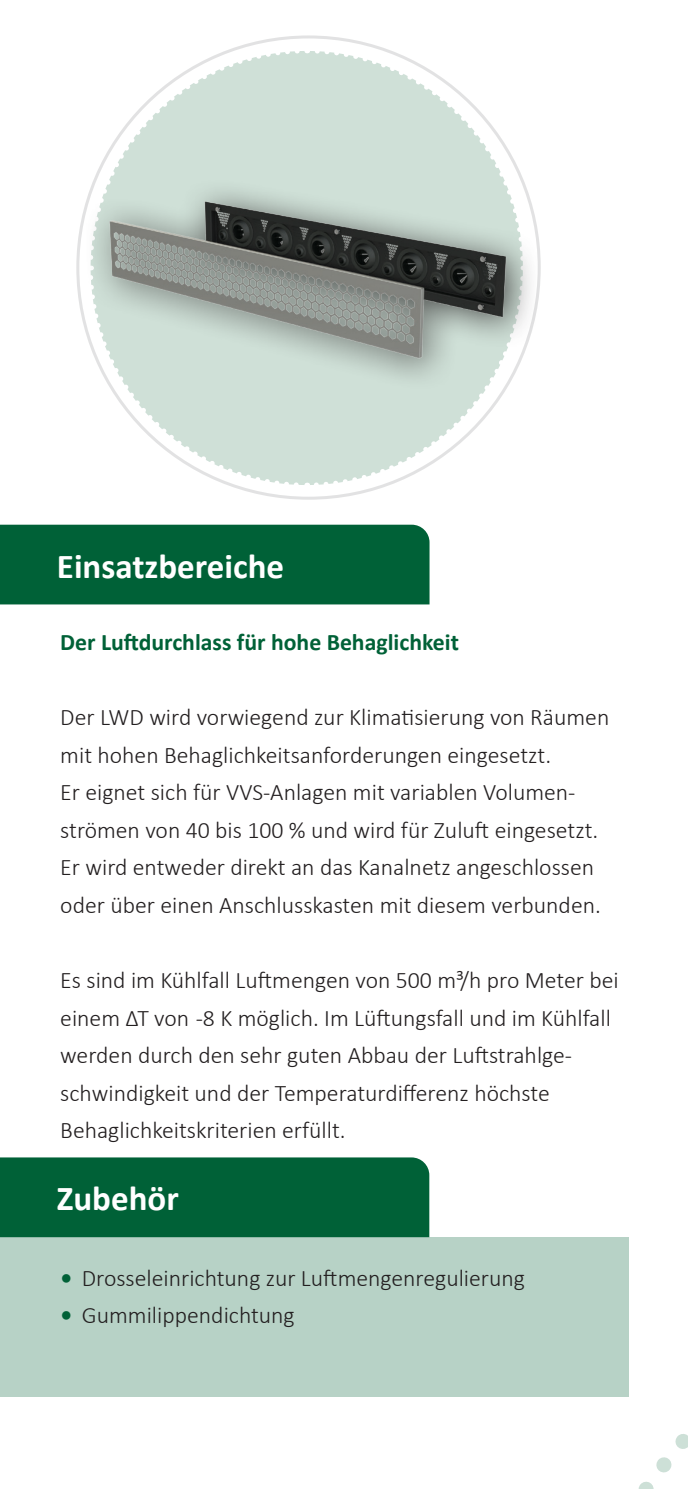
<style>
.page{position:relative;width:688px;height:1489px;background:#fff}
.page>*{position:absolute;margin:0;border:0;box-sizing:border-box;transform-origin:0 0}
.t1{font:700 35px "Calibri";color:#fff}
.t2{font:300 23.75px/37.5px "Calibri";color:#231f20}
.t3{font:700 23.75px "Calibri";color:#006137}
.s1{font-weight:700;color:#006137}
</style>
<div class="page">
<svg style="left:311px;top:429px;width:164px;height:61px"></svg>
<svg style="left:306px;top:46px;width:160px;height:51px"></svg>
<svg style="left:151px;top:46px;width:151px;height:51px"></svg>
<svg style="left:142px;top:429px;width:165px;height:61px"></svg>
<div style="left:84px;top:178px;width:456px;height:213px;background:#231f20;opacity:.75"></div>
<img style="left:82px;top:97px;width:442px;height:332px">
<div style="left:0;top:524px;width:429px;height:80px;background:#006137"></div>
<div style="left:0;top:1237px;width:628px;height:159px;background:#b7d2c6"></div>
<div style="left:0;top:1157px;width:429px;height:80px;background:#006137"></div>
<svg style="left:569px;top:1238px;width:119px;height:251px"></svg>
<h1 class="t1" style="left:57px;top:541px;width:229px">Einsatzbereiche</h1>
<p class="t3" style="left:60px;top:625px;width:400px">Der Luftdurchlass für hohe Behaglichkeit</p>
<p class="t2" style="left:60px;top:698px;width:550px">Der LWD wird vorwiegend zur Klimatisierung von Räumen mit hohen Behaglichkeitsanforderungen eingesetzt.<br>Er eignet sich für VVS-Anlagen mit variablen Volumen&shy;strömen von 40 bis 100 % und wird für Zuluft eingesetzt.<br>Er wird entweder direkt an das Kanalnetz angeschlossen oder über einen Anschlusskasten mit diesem verbunden.</p>
<p class="t2" style="left:60px;top:961px;width:559px">Es sind im Kühlfall Luftmengen von 500 m³/h pro Meter bei einem ΔT von -8 K möglich. Im Lüftungsfall und im Kühlfall werden durch den sehr guten Abbau der Luftstrahlge&shy;schwindigkeit und der Temperaturdifferenz höchste Behaglichkeitskriterien erfüllt.</p>
<h1 class="t1" style="left:57px;top:1173px;width:123px">Zubehör</h1>
<p class="t2" style="left:61px;top:1258px;width:466px"><span class="s1">•</span> Drosseleinrichtung zur Luftmengenregulierung</p>
<p class="t2" style="left:61px;top:1296px;width:235px"><span class="s1">•</span> Gummilippendichtung</p>
</div>
